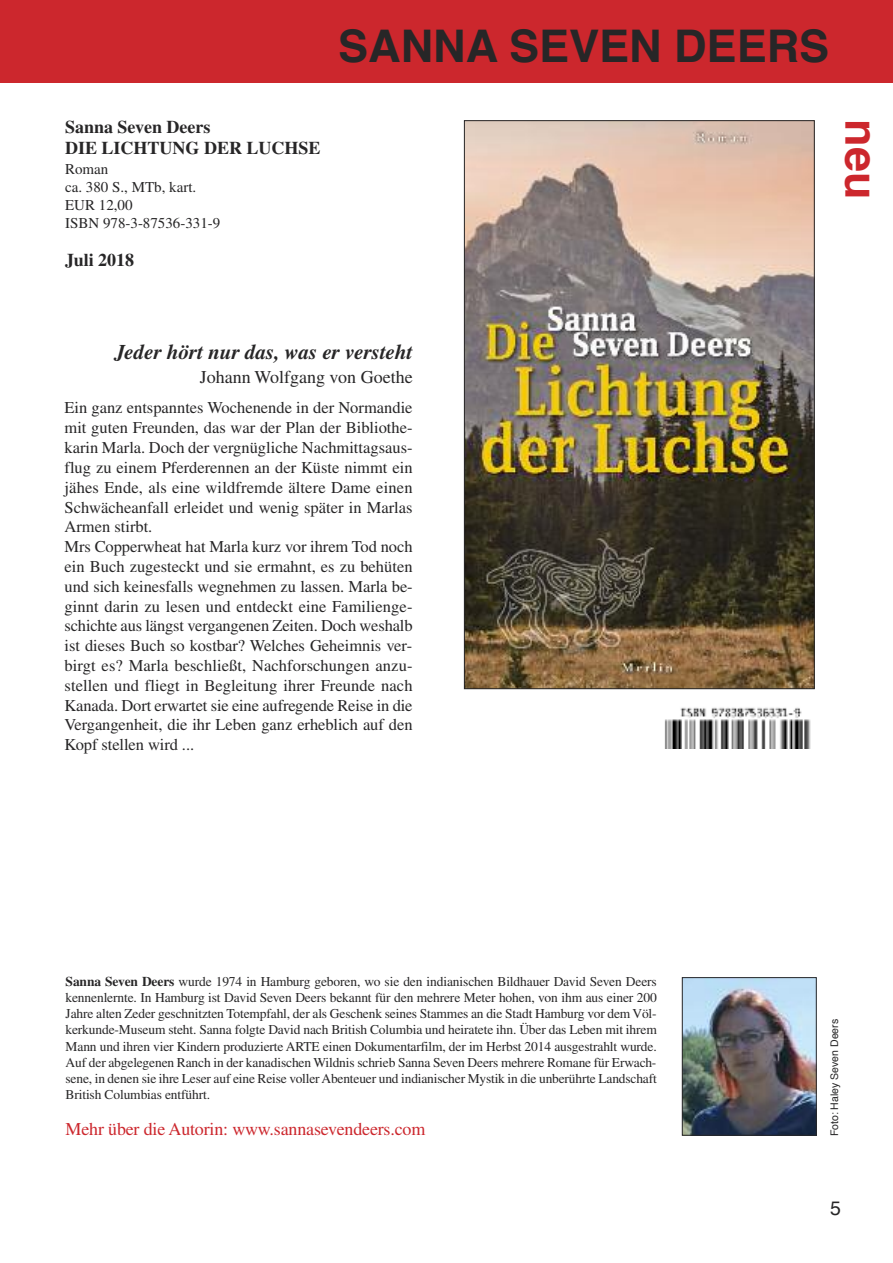
<style>
.page{position:relative;width:893px;height:1263px;background:#fff}
.page>*{position:absolute;margin:0;border:0;box-sizing:border-box;transform-origin:0 0}
.t1{font:700 45px "Helvetica";color:#272627}
.t2{font:700 45px "Helvetica";color:#cc272d}
.t3{font:italic 700 21px "Times";color:#272627}
.t4{font:19.5px "Helvetica";color:#272627}
.t5{font:700 18px/21.6px "Times";color:#272627}
.t6{font:18px "Times";letter-spacing:-.01em;color:#cc272d}
.t7{font:18px "Times";color:#272627}
.t8{font:16.5px/19.8px "Times";color:#272627}
.t9{font:15px/18px "Times";color:#272627}
.t10{font:13.5px/16.2px "Times";letter-spacing:-.01em;color:#272627;text-align:justify}
.t11{font:10.5px "Helvetica";color:#272627}
.s1{font-weight:700}
</style>
<div class="page">
<div style="left:0;top:0;width:893px;height:82px;background:#cc272d"></div>
<img style="left:664px;top:707px;width:147px;height:41px">
<img style="left:466px;top:122px;width:346px;height:565px">
<img style="left:684px;top:979px;width:130px;height:154px">
<div style="left:682px;top:977px;width:134px;height:158px;border:1px solid #272627"></div>
<h1 class="t1" style="left:338px;top:27px;width:492px">SANNA SEVEN DEERS</h1>
<p class="t5" style="left:65px;top:116px;width:257px">Sanna Seven Deers<br>DIE LICHTUNG DER LUCHSE</p>
<p class="t9" style="left:65px;top:159px;width:157px">Roman<br>ca. 380 S., MTb, kart.<br>EUR 12,00<br>ISBN 978-3-87536-331-9</p>
<p class="t5" style="left:65px;top:249px;width:71px">Juli 2018</p>
<h1 class="t2" style="left:880px;top:119px;width:82px;rotate:90deg">NEU</h1>
<p class="t3" style="left:115px;top:340px;width:299px">Jeder hört nur das, was er versteht</p>
<p class="t7" style="left:200px;top:366px;width:214px">Johann Wolfgang von Goethe</p>
<p class="t8" style="left:65px;top:398px;width:350px">Ein ganz entspanntes Wochenende in der Normandie mit guten Freunden, das war der Plan der Bibliothe&shy;karin Marla. Doch der vergnügliche Nachmittagsaus&shy;flug zu einem Pferderennen an der Küste nimmt ein jähes Ende, als eine wildfremde ältere Dame einen Schwächeanfall erleidet und wenig später in Marlas Armen stirbt.<br>Mrs Copperwheat hat Marla kurz vor ihrem Tod noch ein Buch zugesteckt und sie ermahnt, es zu behüten und sich keinesfalls wegnehmen zu lassen. Marla be&shy;ginnt darin zu lesen und entdeckt eine Familienge&shy;schichte aus längst vergangenen Zeiten. Doch weshalb ist dieses Buch so kostbar? Welches Geheimnis ver&shy;birgt es? Marla beschließt, Nachforschungen anzu&shy;stellen und fliegt in Begleitung ihrer Freunde nach Kanada. Dort erwartet sie eine aufregende Reise in die Vergangenheit, die ihr Leben ganz erheblich auf den Kopf stellen wird ...</p>
<p class="t10" style="left:66px;top:973px;width:593px"><span class="s1">Sanna Seven Deers</span> wurde 1974 in Hamburg geboren, wo sie den indianischen Bildhauer David Seven Deers kennenlernte. In Hamburg ist David Seven Deers bekannt für den mehrere Meter hohen, von ihm aus einer 200<br>Jahre alten Zeder geschnitzten Totempfahl, der als Geschenk seines Stammes an die Stadt Hamburg vor demVöl&shy;kerkunde-Museum steht. Sanna folgte David nach British Columbia und heiratete ihn. Über das Leben mit ihrem Mann und ihren vier Kindern produzierte ARTE einen Dokumentarfilm, der im Herbst 2014 ausgestrahlt wurde.<br>Auf der abgelegenen Ranch in der kanadischen Wildnis schrieb Sanna Seven Deers mehrere Romane für Erwach&shy;sene, in denen sie ihre Leser auf eine Reise vollerAbenteuer und indianischer Mystik in die unberührte Landschaft British Columbias entführt.</p>
<p class="t6" style="left:66px;top:1118px;width:361px">Mehr über die Autorin: www.sannasevendeers.com</p>
<p class="t11" style="left:830px;top:1136px;width:119px;rotate:-90deg">Foto: Haley Seven Deers</p>
<p class="t4" style="left:830px;top:1200px;width:12px">5</p>
</div>
